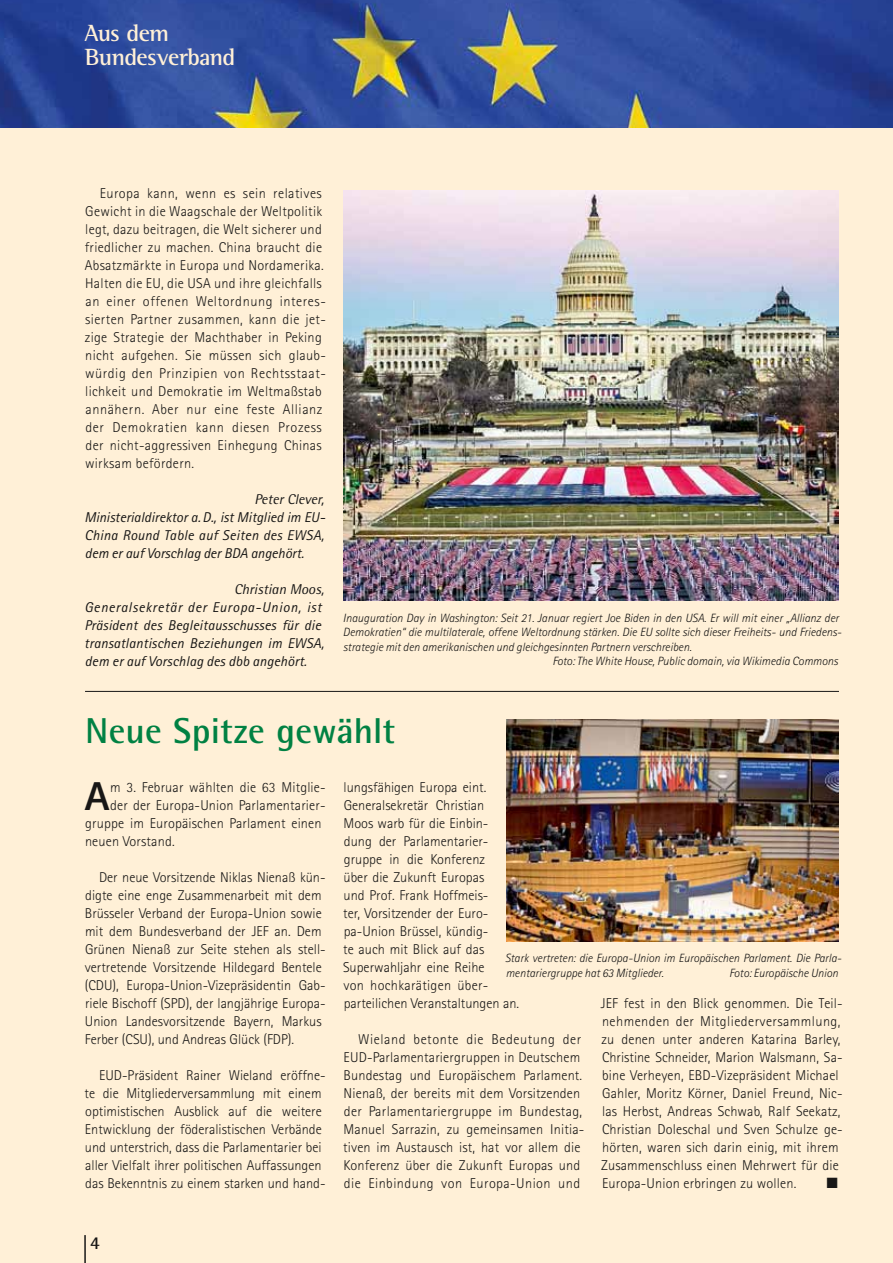
<style>
.page{position:relative;width:893px;height:1263px;background:#fff0d7}
.page>*{position:absolute;margin:0;border:0;box-sizing:border-box;transform-origin:0 0}
.t1{font:800 40.35px "Rotis Sans Serif Std";color:#181716}
.t2{font:700 36px "Rotis Semi Sans Std";letter-spacing:.005em;color:#008143}
.t3{font:700 24px/24px "Rotis Semi Serif Std";letter-spacing:-.025em;color:#fff0d7}
.t4{font:700 18px "Rotis Sans Serif";color:#181716}
.t5{font:300 14.25px/18px "Rotis Sans Serif Std";letter-spacing:.01em;color:#181716}
.t6{font:italic 14.25px/18px "Rotis Sans Serif Std";letter-spacing:.01em;color:#181716;text-align:justify}
.t7{font:italic 14.25px "Rotis Semi Sans Std";color:#181716}
.t8{font:14.25px "Zapf Dingbats";color:#181716}
.t9{font:italic 300 12px/14.4px "Rotis Sans Serif Std";color:#181716}
.s1{font-family:"Rotis Sans Serif Std"}
</style>
<div class="page">
<img style="left:0;top:0;width:893px;height:128px">
<hr style="left:84px;top:1235px;width:2px;height:28px;background:#181716">
<hr style="left:85px;top:691px;width:754px;height:1px;background:#181716">
<img style="left:343px;top:190px;width:496px;height:410px">
<img style="left:506px;top:719px;width:333px;height:222px">
<h3 class="t3" style="left:84px;top:21px;width:153px">Aus dem<br>Bundesverband</h3>
<p class="t5" style="left:85px;top:184px;width:243px;text-indent:15px">Europa kann, wenn es sein relatives Gewicht in die Waagschale der Weltpolitik legt, dazu beitragen, die Welt sicherer und friedlicher zu machen. China braucht die Absatzmärkte in Europa und Nordamerika.<br>Halten die EU, die USA und ihre gleichfalls an einer offenen Weltordnung interes&shy;sierten Partner zusammen, kann die jet&shy;zige Strategie der Machthaber in Peking nicht aufgehen. Sie müssen sich glaub&shy;würdig den Prinzipien von Rechtsstaat&shy;lichkeit und Demokratie im Weltmaßstab annähern. Aber nur eine feste Allianz der Demokratien kann diesen Prozess der nicht-aggressiven Einhegung Chinas wirksam befördern.</p>
<p class="t7" style="left:254px;top:491px;width:71px">Peter Clever,</p>
<p class="t6" style="left:84px;top:508px;width:242px">Ministerialdirektor a.D., ist Mitglied im EU-China Round Table auf Seiten des EWSA, dem er auf Vorschlag der BDA angehört.</p>
<p class="t7" style="left:234px;top:580px;width:91px">Christian Moos<span class="s1">,</span></p>
<p class="t6" style="left:84px;top:598px;width:241px;text-align:left">Generalsekretär der Europa-Union, ist Präsident des Begleitausschusses für die transatlantischen Beziehungen im EWSA, dem er auf Vorschlag des dbb angehört.</p>
<p class="t9" style="left:343px;top:611px;width:497px">Inauguration Day in Washington: Seit 21. Januar regiert Joe Biden in den USA. Er will mit einer „Allianz der</p>
<p class="t9" style="left:343px;top:625px;width:500px">Demokratien“ die multilaterale, offene Weltordnung stärken. Die EU sollte sich dieser Freiheits- und Friedens-</p>
<p class="t9" style="left:343px;top:639px;width:350px">strategie mit den amerikanischen und gleichgesinnten Partnern verschreiben.</p>
<p class="t9" style="left:552px;top:654px;width:287px">Foto: The White House, Public domain, via Wikimedia Commons</p>
<h2 class="t2" style="left:85px;top:709px;width:312px">Neue Spitze gewählt</h2>
<h1 class="t1" style="left:85px;top:771px;width:26px">A</h1>
<p class="t5" style="left:110px;top:778px;width:217px">m 3. Februar wählten die 63 Mitglie-</p>
<p class="t5" style="left:110px;top:796px;width:217px">der der Europa-Union Parlamentarier-</p>
<p class="t5" style="left:85px;top:814px;width:238px">gruppe im Europäischen Parlament einen</p>
<p class="t5" style="left:85px;top:832px;width:91px">neuen Vorstand.</p>
<p class="t5" style="left:85px;top:868px;width:242px;text-indent:14px">Der neue Vorsitzende Niklas Nienaß kün&shy;digte eine enge Zusammenarbeit mit dem Brüsseler Verband der Europa-Union sowie mit dem Bundesverband der JEF an. Dem Grünen Nienaß zur Seite stehen als stell&shy;vertretende Vorsitzende Hildegard Bentele (CDU), Europa-Union-Vizepräsidentin Gab&shy;riele Bischoff (SPD), der langjährige Europa-Union Landesvorsitzende Bayern, Markus Ferber (CSU), und Andreas Glück (FDP).</p>
<p class="t5" style="left:85px;top:1066px;width:243px;text-indent:15px">EUD-Präsident Rainer Wieland eröffne&shy;te die Mitgliederversammlung mit einem optimistischen Ausblick auf die weitere Entwicklung der föderalistischen Verbände und unterstrich, dass die Parlamentarier bei aller Vielfalt ihrer politischen Auffassungen das Bekenntnis zu einem starken und hand-</p>
<p class="t5" style="left:343px;top:778px;width:178px">lungsfähigen Europa eint.<br>Generalsekretär Christian<br>Moos warb für die Einbin&shy;dung der Parlamentarier&shy;gruppe in die Konferenz<br>über die Zukunft Europas<br>und Prof. Frank Hoffmeis-<br>ter, Vorsitzender der Euro&shy;pa-Union Brüssel, kündig-<br>te auch mit Blick auf das<br>Superwahljahr eine Reihe<br>von hochkarätigen über&shy;parteilichen Veranstaltungen an.</p>
<p class="t5" style="left:343px;top:1030px;width:243px;text-indent:15px">Wieland betonte die Bedeutung der EUD-Parlamentariergruppen in Deutschem Bundestag und Europäischem Parlament.<br>Nienaß, der bereits mit dem Vorsitzenden der Parlamentariergruppe im Bundestag, Manuel Sarrazin, zu gemeinsamen Initia&shy;tiven im Austausch ist, hat vor allem die Konferenz über die Zukunft Europas und die Einbindung von Europa-Union und</p>
<p class="t9" style="left:505px;top:951px;width:338px">Stark vertreten: die Europa-Union im Europäischen Parlament. Die Parla&shy;mentariergruppe hat 63 Mitglieder.</p>
<p class="t9" style="left:729px;top:966px;width:110px">Foto: Europäische Union</p>
<p class="t5" style="left:601px;top:994px;width:243px">JEF fest in den Blick genommen. Die Teil&shy;nehmenden der Mitgliederversammlung, zu denen unter anderen Katarina Barley, Christine Schneider, Marion Walsmann, Sa&shy;bine Verheyen, EBD-Vizepräsident Michael Gahler, Moritz Körner, Daniel Freund, Nic&shy;las Herbst, Andreas Schwab, Ralf Seekatz, Christian Doleschal und Sven Schulze ge&shy;hörten, waren sich darin einig, mit ihrem Zusammenschluss einen Mehrwert für die Europa-Union erbringen zu wollen.</p>
<p class="t8" style="left:827px;top:1176px;width:12px">■</p>
<p class="t4" style="left:90px;top:1232px;width:11px">4</p>
</div>
